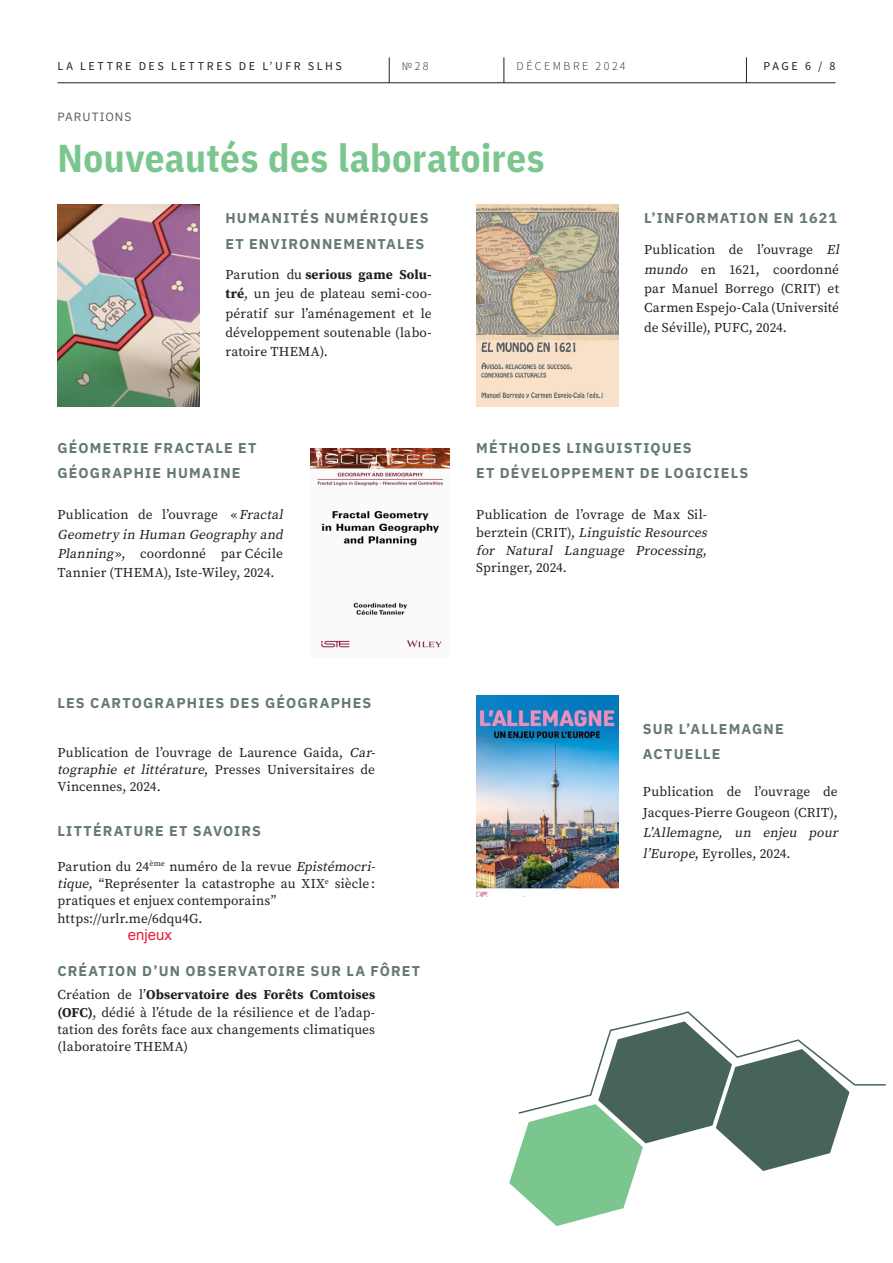
<style>
.page{position:relative;width:893px;height:1263px;background:#fff}
.page>*{position:absolute;margin:0;border:0;box-sizing:border-box;transform-origin:0 0}
.La_Une{font:700 39px "IBM Plex Sans Cond";letter-spacing:.01em;color:#7ac68e}
.t1{font:15px "Arial";color:#e52237}
.Chapeau{font:700 14.25px/25.5px "IBM Plex Sans";letter-spacing:.08em;color:#657971}
.t2{font:13.5px/19.5px "Source Serif Pro";letter-spacing:.01em;color:#231f20}
.t3{font:12px "Source Sans Pro";letter-spacing:.21em;color:#231f20}
.t4{font:300 12px "Source Sans Pro";letter-spacing:.205em;color:#231f20}
.Chapeau-2{font:12px "IBM Plex Sans";letter-spacing:.085em;color:#57585a}
.s1{font-weight:700}
.s2{font-style:italic}
</style>
<div class="page">
<hr style="left:58px;top:83px;width:777px;height:1px;background:#231f20">
<svg style="left:389px;top:57px;width:1px;height:26px"></svg>
<svg style="left:504px;top:57px;width:1px;height:26px"></svg>
<svg style="left:746px;top:57px;width:1px;height:26px"></svg>
<img style="left:58px;top:205px;width:141px;height:201px">
<img style="left:476px;top:205px;width:142px;height:201px">
<img style="left:476px;top:695px;width:142px;height:201px">
<img style="left:310px;top:448px;width:139px;height:200px">
<svg style="left:509px;top:1011px;width:377px;height:215px"></svg>
<p class="t3" style="left:58px;top:58px;width:286px">LA LETTRE DES LETTRES DE L’UFR SLHS</p>
<p class="t4" style="left:402px;top:58px;width:28px">№28</p>
<p class="t4" style="left:517px;top:58px;width:110px">DÉCEMBRE 2024</p>
<p class="t3" style="left:764px;top:58px;width:73px">PAGE 6 / 8</p>
<p class="Chapeau-2" style="left:57px;top:108px;width:75px">PARUTIONS</p>
<p class="La_Une" style="left:57px;top:127px;width:489px">Nouveautés des laboratoires</p>
<p class="Chapeau" style="left:225px;top:204px;width:205px">HUMANITÉS NUMÉRIQUES</p>
<p class="Chapeau" style="left:225px;top:230px;width:200px">ET ENVIRONNEMENTALES</p>
<p class="t2" style="left:225px;top:264px;width:208px;text-align:justify">Parution du <span class="s1">serious game Solu&shy;tré</span>, un jeu de plateau semi-coo&shy;pératif sur l’aménagement et le développement soutenable (labo&shy;ratoire THEMA).</p>
<p class="Chapeau" style="left:644px;top:204px;width:194px">L’INFORMATION EN 1621</p>
<p class="t2" style="left:644px;top:240px;width:200px">Publication de l’ouvrage <span class="s2">El mundo</span> en 1621, coordonné par Manuel Borrego (CRIT) et<br>Carmen Espejo-Cala (Université de Séville), PUFC, 2024.</p>
<p class="Chapeau" style="left:58px;top:434px;width:200px">GÉOMETRIE FRACTALE ET<br>GÉOGRAPHIE HUMAINE</p>
<p class="Chapeau" style="left:476px;top:434px;width:217px">MÉTHODES LINGUISTIQUES</p>
<p class="Chapeau" style="left:476px;top:459px;width:274px">ET DÉVELOPPEMENT DE LOGICIELS</p>
<p class="t2" style="left:58px;top:505px;width:230px">Publication de l’ouvrage «<span class="s2">Fractal Geometry in Human Geography and Planning</span>», coordonné par Cécile Tannier (THEMA), Iste-Wiley, 2024.</p>
<p class="t2" style="left:476px;top:506px;width:235px;line-height:17.7px">Publication de l’ovrage de Max Sil&shy;b e r z t e i n (C R I T ) , <span class="s2">Linguistic Resources for Natural Language Processing</span>,<br>Springer, 2024.</p>
<p class="Chapeau" style="left:58px;top:689px;width:315px">LES CARTOGRAPHIES DES GÉOGRAPHES</p>
<p class="t2" style="left:58px;top:743px;width:322px;line-height:17.2px">Publication de l’ouvrage de Laurence Gaida, <span class="s2">Car&shy;tographie et littérature</span>, Presses Universitaires de<br>Vincennes, 2024.</p>
<p class="Chapeau" style="left:58px;top:817px;width:205px">LITTÉRATURE ET SAVOIRS</p>
<p class="t2" style="left:58px;top:858px;width:322px;line-height:17.2px">Parution du 24<sup>ème</sup> numéro de la revue <span class="s2">Epistémocri&shy;tique</span>, “Représenter la catastrophe au XIX<sup>e</sup> siècle: pratiques et enjuex contemporains”</p>
<p class="t2" style="left:58px;top:908px;width:147px">https://urlr.me/6dqu4G.</p>
<p class="t1" style="left:128px;top:925px;width:46px">enjeux</p>
<p class="Chapeau" style="left:57px;top:957px;width:364px">CRÉATION D’UN OBSERVATOIRE SUR LA FÔRET</p>
<p class="t2" style="left:58px;top:986px;width:319px;line-height:17.2px;text-align:justify">Création de l’<span class="s1">Observatoire des Forêts Comtoises (OFC)</span>, dédié à l’étude de la résilience et de l’adap&shy;tation des forêts face aux changements climatiques (laboratoire THEMA)</p>
<p class="Chapeau" style="left:643px;top:714px;width:142px">SUR L’ALLEMAGNE</p>
<p class="Chapeau" style="left:643px;top:740px;width:79px">ACTUELLE</p>
<p class="t2" style="left:643px;top:781px;width:200px;line-height:20.5px">Publication de l’ouvrage de<br>Jacques-Pierre Gougeon (CRIT),<br><span class="s2">L’Allemagne, un enjeu pour l’Europe</span>, Eyrolles, 2024.</p>
</div>
